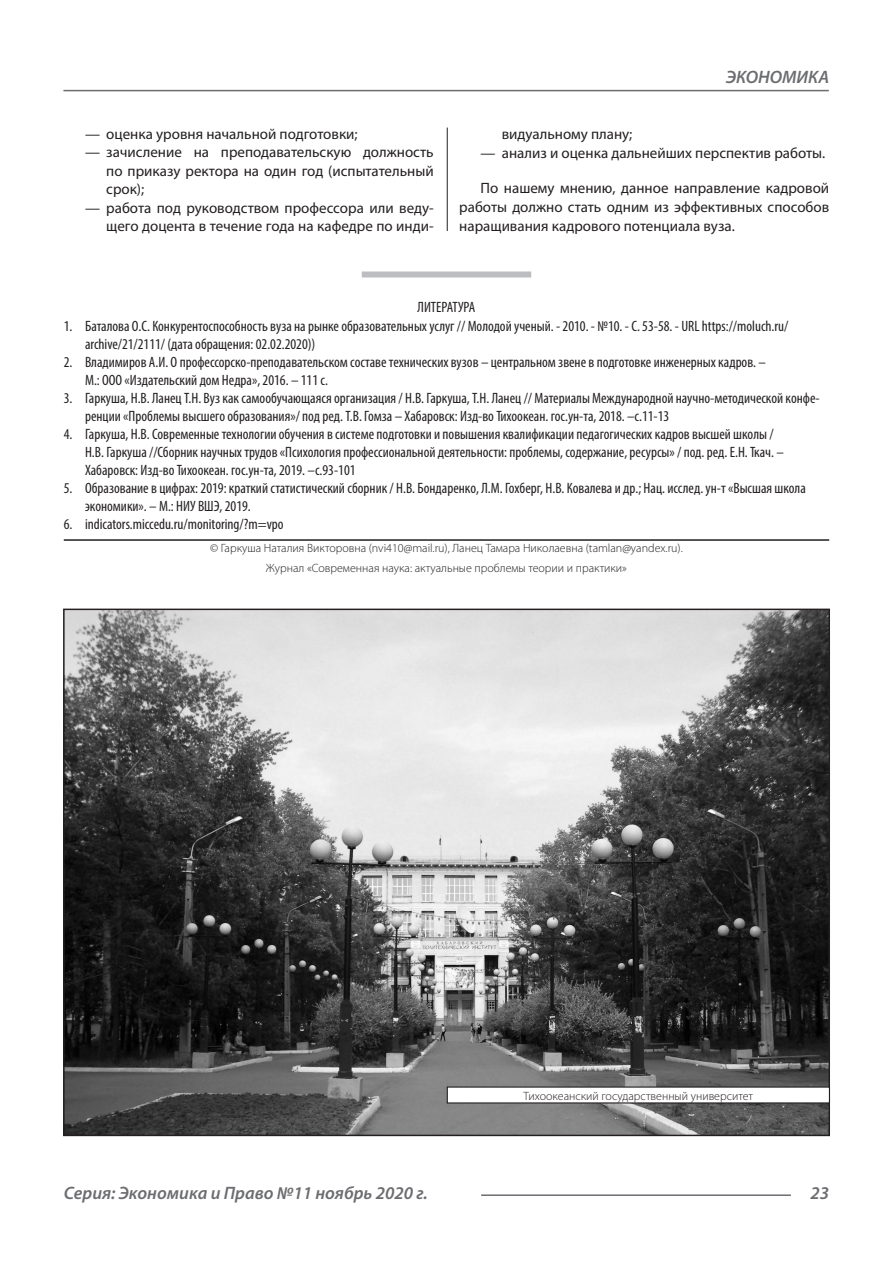
<style>
.page{position:relative;width:893px;height:1263px;background:#fff}
.page>*{position:absolute;margin:0;border:0;box-sizing:border-box;transform-origin:0 0}
.t1{font:italic 600 18px "Myriad Pro";color:#6c6d70}
.Библиография_Литерат{font:condensed 15px/18px "Myriad Pro";color:#231f20}
.Статья_текст{font:15px/18.5px "Myriad Pro";color:#231f20;text-align:justify}
.Автор_копирайт{font:300 12px "Myriad Pro";color:#231f20}
</style>
<div class="page">
<hr style="left:447px;top:128px;width:1px;height:1007px;background:#231f20">
<hr style="left:63px;top:90px;width:766px;height:1px;background:#6c6d70">
<hr style="left:481px;top:1194px;width:310px;height:2px;background:#6c6d70">
<div style="left:438px;top:231px;width:17px;height:919px;background:#fff"></div>
<div style="left:362px;top:271px;width:169px;height:6px;background:#bcbdc0"></div>
<hr style="left:64px;top:539px;width:765px;height:2px;background:#231f20">
<img style="left:66px;top:612px;width:761px;height:521px">
<div style="left:447px;top:1087px;width:382px;height:16px;background:#fff"></div>
<div style="left:447px;top:1086px;width:383px;height:17px;border:1px solid #231f20"></div>
<p class="Статья_текст" style="left:85px;top:124px;width:274px">— оценка уровня начальной подготовки;</p>
<p class="Статья_текст" style="left:106px;top:143px;width:329px;text-indent:-21px">— зачисление на преподавательскую должность по приказу ректора на один год (испытательный срок);</p>
<p class="Статья_текст" style="left:85px;top:198px;width:350px;text-align:right">— работа под руководством профессора или веду&shy;щего доцента в течение года на кафедре по инди-</p>
<p class="t1" style="left:726px;top:66px;width:105px">ЭКОНОМИКА</p>
<p class="Статья_текст" style="left:502px;top:124px;width:132px">видуальному плану;</p>
<p class="Статья_текст" style="left:480px;top:143px;width:346px">— анализ и оценка дальнейших перспектив работы.</p>
<p class="Статья_текст" style="left:459px;top:179px;width:371px;text-indent:21px">По нашему мнению, данное направление кадровой работы должно стать одним из эффективных способов наращивания кадрового потенциала вуза.</p>
<p class="Библиография_Литерат" style="left:418px;top:298px;width:59px">ЛИТЕРАТУРА</p>
<p class="Библиография_Литерат" style="left:85px;top:316px;width:705px;text-indent:-21px">1. Баталова О.С. Конкурентоспособность вуза на рынке образовательных услуг // Молодой ученый. - 2010. - №10. - С. 53-58. - URL https://moluch.ru/ archive/21/2111/ (дата обращения: 02.02.2020))</p>
<p class="Библиография_Литерат" style="left:85px;top:352px;width:682px;text-indent:-21px">2. Владимиров А.И. О профессорско-преподавательском составе технических вузов – центральном звене в подготовке инженерных кадров. –<br>М.: ООО «Издательский дом Недра», 2016. – 111 с.</p>
<p class="Библиография_Литерат" style="left:85px;top:388px;width:736px;text-indent:-21px">3. Гаркуша, Н.В. Ланец Т.Н. Вуз как самообучающаяся организация / Н.В. Гаркуша, Т.Н. Ланец // Материалы Международной научно-методической конфе&shy;ренции «Проблемы высшего образования»/ под ред. Т.В. Гомза – Хабаровск: Изд-во Тихоокеан. гос.ун-та, 2018. –с.11-13</p>
<p class="Библиография_Литерат" style="left:85px;top:424px;width:700px;text-indent:-21px">4. Гаркуша, Н.В. Современные технологии обучения в системе подготовки и повышения квалификации педагогических кадров высшей школы /<br>Н.В. Гаркуша //Сборник научных трудов «Психология профессиональной деятельности: проблемы, содержание, ресурсы» / под. ред. Е.Н. Ткач. –<br>Хабаровск: Изд-во Тихоокеан. гос.ун-та, 2019. –с.93-101</p>
<p class="Библиография_Литерат" style="left:85px;top:478px;width:722px;text-indent:-21px">5. Образование в цифрах: 2019: краткий статистический сборник / Н.В. Бондаренко, Л.М. Гохберг, Н.В. Ковалева и др.; Нац. исслед. ун-т «Высшая школа экономики». – М.: НИУ ВШЭ, 2019.</p>
<p class="Библиография_Литерат" style="left:64px;top:514px;width:221px">6. indicators.miccedu.ru/monitoring/?m=vpo</p>
<p class="Автор_копирайт" style="left:210px;top:541px;width:474px">© Гаркуша Наталия Викторовна (nvi410@mail.ru), Ланец Тамара Николаевна (tamlan@yandex.ru).</p>
<p class="Автор_копирайт" style="left:266px;top:561px;width:363px">Журнал «Современная наука: актуальные проблемы теории и практики»</p>
<p class="Автор_копирайт" style="left:524px;top:1088px;width:231px">Тихоокеанский государственный университет</p>
<p class="t1" style="left:64px;top:1182px;width:365px">Серия: Экономика и Право №11 ноябрь 2020 г.</p>
<p class="t1" style="left:810px;top:1182px;width:20px">23</p>
</div>
